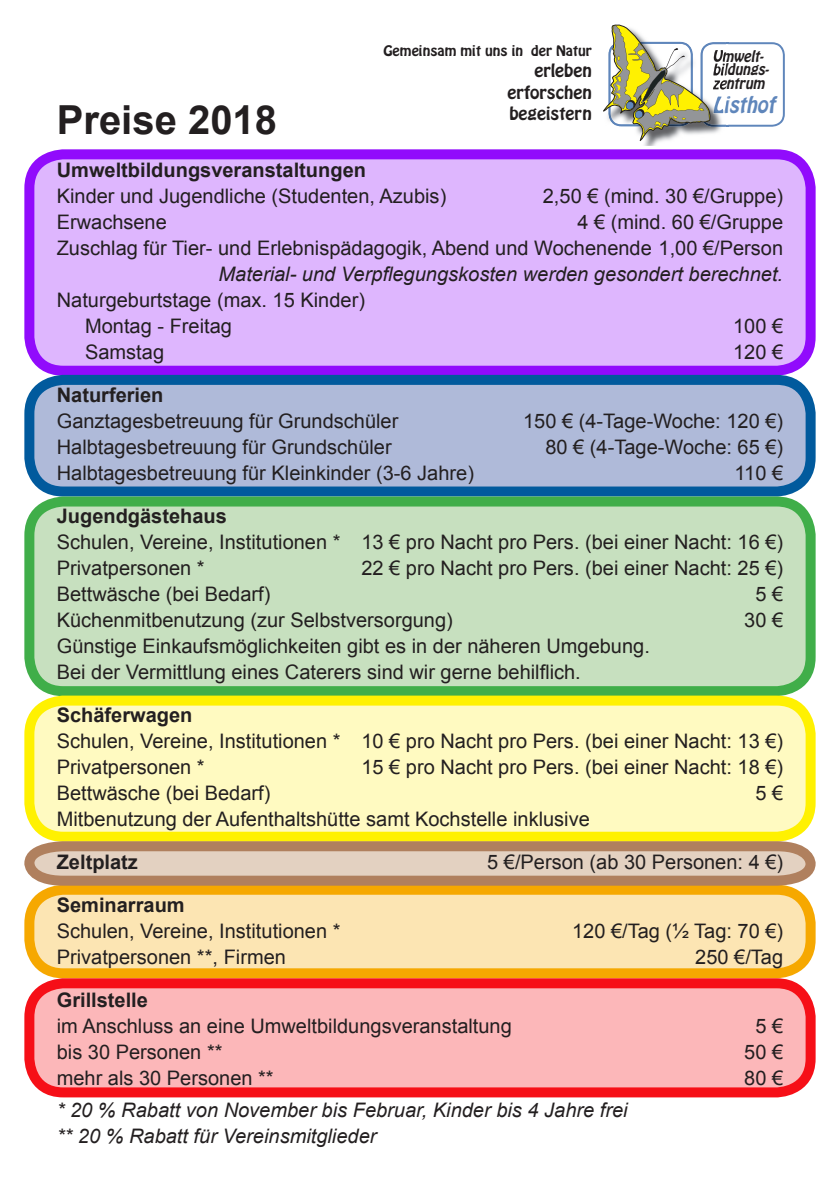
<style>
.page{position:relative;width:840px;height:1191px;background:#fff}
.page>*{position:absolute;margin:0;border:0;box-sizing:border-box;transform-origin:0 0}
.t1{font:700 40px "Arial";color:#231f20}
.t2{font:20px "Arial";color:#231f20}
.t3{font:italic 20px/26px "Arial";color:#231f20}
.t4{font:700 20px "Arial";color:#231f20}
.t5{font:italic 19.8px "Hobo Std";color:#5f86bb}
.t6{font:15.8px/21.8px "Hobo Std";color:#231f20;text-align:justify;scale:1.08 1}
.t7{font:italic 13.8px/13.8px "Hobo Std";color:#231f20}
.t8{font:12.8px "Hobo Std";color:#231f20;scale:1.08 1}
</style>
<div class="page">
<div style="left:29px;top:154px;width:781px;height:217px;background:#deb6fe;border-radius:34px"></div>
<div style="left:24px;top:149px;width:791px;height:227px;border:10px solid #910bfc;border-radius:34px"></div>
<div style="left:29px;top:380px;width:781px;height:111px;background:#afbad9;border-radius:34px"></div>
<div style="left:24px;top:375px;width:791px;height:121px;border:10px solid #015a9d;border-radius:34px"></div>
<div style="left:29px;top:501px;width:781px;height:190px;background:#c7e0bf;border-radius:34px"></div>
<div style="left:24px;top:496px;width:791px;height:200px;border:10px solid #40ae49;border-radius:34px"></div>
<div style="left:29px;top:700px;width:781px;height:136px;background:#fffac1;border-radius:34px"></div>
<div style="left:24px;top:695px;width:791px;height:146px;border:10px solid #fff101;border-radius:34px"></div>
<div style="left:29px;top:889px;width:781px;height:84px;background:#fce5b3;border-radius:34px"></div>
<div style="left:24px;top:884px;width:791px;height:94px;border:10px solid #f6a800;border-radius:34px"></div>
<div style="left:29px;top:983px;width:781px;height:109px;background:#fcb7b9;border-radius:34px"></div>
<div style="left:24px;top:978px;width:791px;height:119px;border:10px solid #f60f17;border-radius:34px"></div>
<svg style="left:24px;top:836px;width:792px;height:54px;background:#d4b37e"></svg>
<svg style="left:603px;top:25px;width:181px;height:121px"></svg>
<p class="t8" style="left:383px;top:42px;width:194px">Gemeinsam mit uns in der Natur</p>
<p class="t6" style="left:507px;top:60px;width:79px;text-indent:27px">erleben erforschen begeistern</p>
<p class="t7" style="left:712px;top:49px;width:61px">U welt&shy;bi ungs&shy;z trum</p>
<p class="t5" style="left:728px;top:91px;width:52px">sthof</p>
<p class="t7" style="left:718px;top:49px;width:21px;text-align:center">m ld en</p>
<p class="t5" style="left:712px;top:91px;width:23px">Li</p>
<p class="t1" style="left:57px;top:93px;width:222px">Preise 2018</p>
<p class="t4" style="left:57px;top:157px;width:310px">Umweltbildungsveranstaltungen</p>
<p class="t2" style="left:57px;top:183px;width:391px">Kinder und Jugendliche (Studenten, Azubis)</p>
<p class="t2" style="left:542px;top:183px;width:242px">2,50 € (mind. 30 €/Gruppe)</p>
<p class="t2" style="left:57px;top:209px;width:112px">Erwachsene</p>
<p class="t2" style="left:577px;top:209px;width:207px">4 € (mind. 60 €/Gruppe</p>
<p class="t2" style="left:57px;top:235px;width:727px">Zuschlag für Tier- und Erlebnispädagogik, Abend und Wochenende 1,00 €/Person</p>
<p class="t3" style="left:218px;top:261px;width:565px">Material- und Verpflegungskosten werden gesondert berechnet.</p>
<p class="t2" style="left:57px;top:287px;width:309px">Naturgeburtstage (max. 15 Kinder)</p>
<p class="t2" style="left:85px;top:313px;width:148px">Montag - Freitag</p>
<p class="t2" style="left:732px;top:313px;width:52px">100 €</p>
<p class="t2" style="left:85px;top:339px;width:80px">Samstag</p>
<p class="t2" style="left:732px;top:339px;width:52px">120 €</p>
<p class="t4" style="left:57px;top:382px;width:108px">Naturferien</p>
<p class="t2" style="left:57px;top:408px;width:343px">Ganztagesbetreuung für Grundschüler</p>
<p class="t2" style="left:523px;top:408px;width:261px">150 € (4-Tage-Woche: 120 €)</p>
<p class="t2" style="left:57px;top:434px;width:336px">Halbtagesbetreuung für Grundschüler</p>
<p class="t2" style="left:545px;top:434px;width:239px">80 € (4-Tage-Woche: 65 €)</p>
<p class="t2" style="left:57px;top:460px;width:418px">Halbtagesbetreuung für Kleinkinder (3-6 Jahre)</p>
<p class="t2" style="left:734px;top:460px;width:50px">110 €</p>
<p class="t4" style="left:57px;top:503px;width:172px">Jugendgästehaus</p>
<p class="t2" style="left:57px;top:529px;width:727px">Schulen, Vereine, Institutionen * 13 € pro Nacht pro Pers. (bei einer Nacht: 16 €)</p>
<p class="t2" style="left:57px;top:555px;width:149px">Privatpersonen *</p>
<p class="t2" style="left:361px;top:555px;width:423px">22 € pro Nacht pro Pers. (bei einer Nacht: 25 €)</p>
<p class="t2" style="left:57px;top:581px;width:215px">Bettwäsche (bei Bedarf)</p>
<p class="t2" style="left:755px;top:581px;width:29px">5 €</p>
<p class="t2" style="left:57px;top:607px;width:397px">Küchenmitbenutzung (zur Selbstversorgung)</p>
<p class="t2" style="left:743px;top:607px;width:40px">30 €</p>
<p class="t2" style="left:57px;top:633px;width:594px">Günstige Einkaufsmöglichkeiten gibt es in der näheren Umgebung.</p>
<p class="t2" style="left:57px;top:659px;width:525px">Bei der Vermittlung eines Caterers sind wir gerne behilflich.</p>
<p class="t4" style="left:57px;top:702px;width:137px">Schäferwagen</p>
<p class="t2" style="left:57px;top:728px;width:727px">Schulen, Vereine, Institutionen * 10 € pro Nacht pro Pers. (bei einer Nacht: 13 €)</p>
<p class="t2" style="left:57px;top:754px;width:149px">Privatpersonen *</p>
<p class="t2" style="left:361px;top:754px;width:423px">15 € pro Nacht pro Pers. (bei einer Nacht: 18 €)</p>
<p class="t2" style="left:57px;top:780px;width:215px">Bettwäsche (bei Bedarf)</p>
<p class="t2" style="left:755px;top:780px;width:29px">5 €</p>
<p class="t2" style="left:57px;top:806px;width:534px">Mitbenutzung der Aufenthaltshütte samt Kochstelle inklusive</p>
<p class="t4" style="left:57px;top:849px;width:83px">Zeltplatz</p>
<p class="t2" style="left:487px;top:849px;width:297px">5 €/Person (ab 30 Personen: 4 €)</p>
<p class="t4" style="left:57px;top:892px;width:129px">Seminarraum</p>
<p class="t2" style="left:57px;top:918px;width:285px">Schulen, Vereine, Institutionen *</p>
<p class="t2" style="left:571px;top:918px;width:212px">120 €/Tag (½ Tag: 70 €)</p>
<p class="t2" style="left:57px;top:944px;width:230px">Privatpersonen **, Firmen</p>
<p class="t2" style="left:695px;top:944px;width:89px">250 €/Tag</p>
<p class="t4" style="left:57px;top:987px;width:93px">Grillstelle</p>
<p class="t2" style="left:57px;top:1013px;width:456px">im Anschluss an eine Umweltbildungsveranstaltung</p>
<p class="t2" style="left:755px;top:1013px;width:29px">5 €</p>
<p class="t2" style="left:57px;top:1039px;width:167px">bis 30 Personen **</p>
<p class="t2" style="left:743px;top:1039px;width:40px">50 €</p>
<p class="t2" style="left:57px;top:1065px;width:218px">mehr als 30 Personen **</p>
<p class="t2" style="left:743px;top:1065px;width:40px">80 €</p>
<p class="t3" style="left:57px;top:1097px;width:572px">* 20 % Rabatt von November bis Februar, Kinder bis 4 Jahre frei ** 20 % Rabatt für Vereinsmitglieder</p>
</div>
